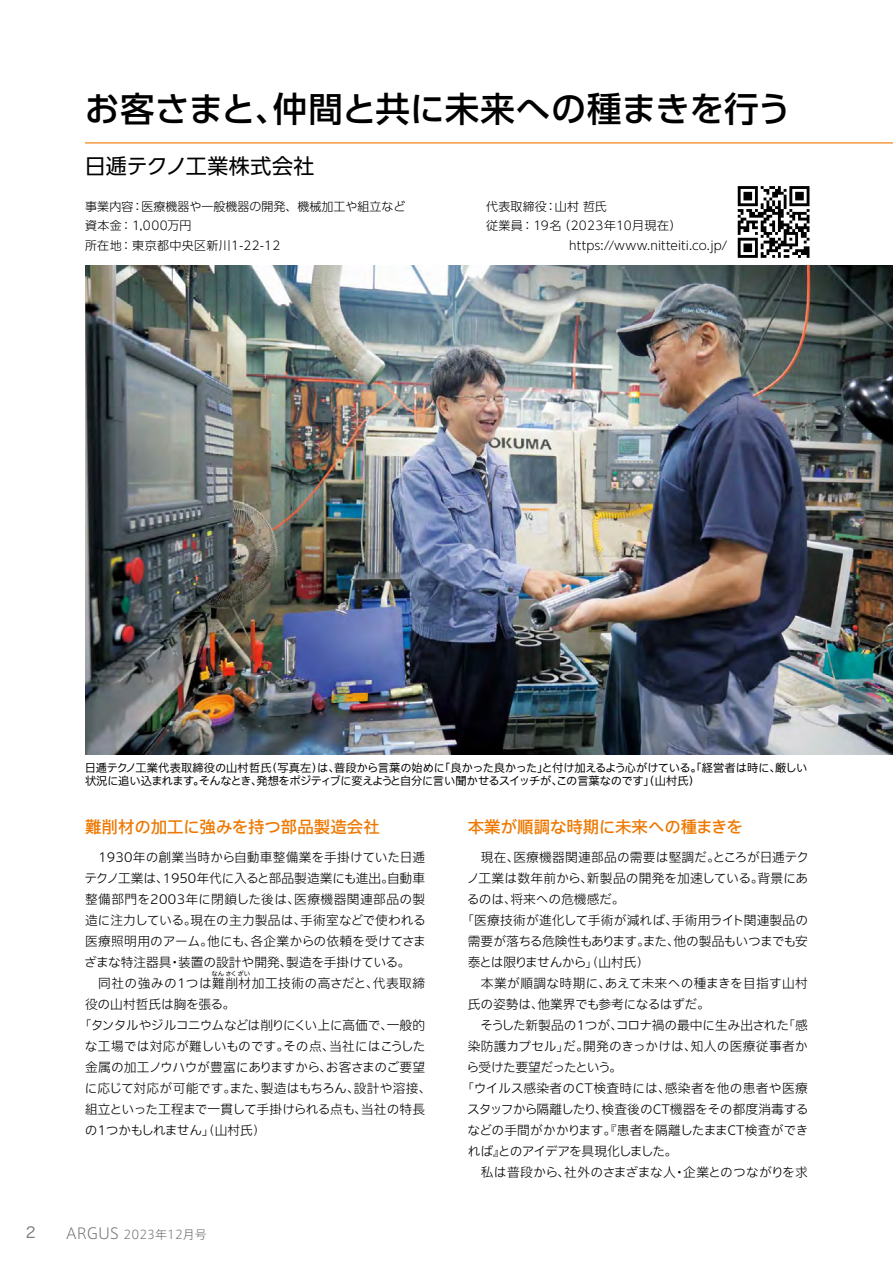
<style>
.page{position:relative;width:893px;height:1263px;background:#fff}
.page>*{position:absolute;margin:0;border:0;box-sizing:border-box;transform-origin:0 0}
.t1{font:500 34.5px "UD Shin Go Pro";letter-spacing:.005em;color:#000}
.t2{font:21px "UD Shin Go Pro";letter-spacing:.015em;color:#000}
.t3{font:500 16.5px "Iwa UCDA Goth Std";color:#ee7800}
.t4{font:15px "Hira Kaku Pro W3";color:#727171}
.t5{font:300 12.75px "Iwa UCDA Goth Std";color:#000}
.t6{font:300 12.75px "Iwa UCDA Goth Std";letter-spacing:-.06em;color:#000}
.t7{font:300 12.75px "Iwa UCDA Goth Std";letter-spacing:-.035em;color:#000}
.t8{font:300 12.75px "Iwa UCDA Goth Std";letter-spacing:.02em;color:#000}
.t9{font:300 12.75px "Iwa UCDA Goth Std";letter-spacing:-.04em;color:#000}
.t10{font:300 12.75px "Iwa UCDA Goth Std";letter-spacing:.025em;color:#000}
.t11{font:300 12.75px "Iwa UCDA Goth Std";letter-spacing:.035em;color:#000}
.t12{font:300 12.75px "Iwa UCDA Goth Std";letter-spacing:.03em;color:#000}
.t13{font:300 12.75px "Iwa UCDA Goth Std";letter-spacing:-.08em;color:#000}
.t14{font:300 12.75px "Iwa UCDA Goth Std";letter-spacing:-.02em;color:#000}
.t15{font:300 12px/19.5px "UD Shin Go Pro";letter-spacing:.005em;color:#000}
.t16{font:12px "Axis Basic Std N L";color:#727171}
.t17{font:100 11.25px/13.5px "Iwa UCDA Goth Std";letter-spacing:-.02em;color:#000}
.t18{font:100 6.45px "Iwa UCDA Goth Std";color:#000}
.s1{font-size:15px}
</style>
<div class="page">
<hr style="left:85px;top:143px;width:808px;height:1px;background:#ee7800">
<img style="left:85px;top:266px;width:808px;height:489px">
<svg style="left:738px;top:186px;width:71px;height:72px"></svg>
<h1 class="t1" style="left:85px;top:81px;width:708px">お客さまと、仲間と共に未来への種まきを行う</h1>
<h2 class="t2" style="left:85px;top:149px;width:231px">日逓テクノ工業株式会社</h2>
<p class="t15" style="left:85px;top:196px;width:322px">事業内容：医療機器や一般機器の開発、機械加工や組立など資本金：1,000万円<br>所在地：東京都中央区新川1-22-12</p>
<p class="t15" style="left:486px;top:196px;width:197px">代表取締役：山村 哲氏<br>従業員：19名（2023年10月現在）</p>
<p class="t15" style="left:569px;top:235px;width:160px">https://www.nitteiti.co.jp/</p>
<p class="t17" style="left:85px;top:760px;width:724px">日逓テクノ工業代表取締役の山村哲氏（写真左）は、普段から言葉の始めに「良かった良かった」と付け加えるよう心がけている。「経営者は時に、厳しい状況に追い込まれます。そんなとき、発想をポジティブに変えようと自分に言い聞かせるスイッチが、この言葉なのです」（山村氏）</p>
<p class="t3" style="left:85px;top:814px;width:296px">難削材の加工に強みを持つ部品製造会社</p>
<p class="t3" style="left:468px;top:814px;width:277px">本業が順調な時期に未来への種まきを</p>
<p class="t8" style="left:98px;top:848px;width:329px">1930年の創業当時から自動車整備業を手掛けていた日逓</p>
<p class="t5" style="left:85px;top:869px;width:342px">テクノ工業は、1950年代に入ると部品製造業にも進出。自動車</p>
<p class="t11" style="left:85px;top:890px;width:342px">整備部門を2003年に閉鎖した後は、医療機器関連部品の製</p>
<p class="t5" style="left:85px;top:911px;width:342px">造に注力している。現在の主力製品は、手術室などで使われる</p>
<p class="t5" style="left:85px;top:932px;width:342px">医療照明用のアーム。他にも、各企業からの依頼を受けてさま</p>
<p class="t5" style="left:84px;top:953px;width:327px">ざまな特注器具・装置の設計や開発、製造を手掛けている。</p>
<p class="t12" style="left:85px;top:974px;width:342px">　同社の強みの1つは難削材加工技術の高さだと、代表取締</p>
<p class="t5" style="left:85px;top:995px;width:152px">役の山村哲氏は胸を張る。</p>
<p class="t9" style="left:79px;top:1016px;width:348px">「タンタルやジルコニウムなどは削りにくい上に高価で、一般的</p>
<p class="t5" style="left:85px;top:1037px;width:342px">な工場では対応が難しいものです。その点、当社にはこうした</p>
<p class="t7" style="left:85px;top:1058px;width:342px">金属の加工ノウハウが豊富にありますから、お客さまのご要望</p>
<p class="t5" style="left:85px;top:1079px;width:348px">に応じて対応が可能です。また、製造はもちろん、設計や溶接、</p>
<p class="t7" style="left:85px;top:1100px;width:342px">組立といった工程まで一貫して手掛けられる点も、当社の特長</p>
<p class="t14" style="left:85px;top:1121px;width:182px">の1つかもしれません」（山村氏）</p>
<p class="t18" style="left:212px;top:969px;width:40px">なんさくざい</p>
<p class="t4" style="left:26px;top:1219px;width:11px">2</p>
<p class="t16" style="left:66px;top:1225px;width:142px"><span class="s1">ARGUS</span> 2023年12月号</p>
<p class="t5" style="left:468px;top:848px;width:343px">　現在、医療機器関連部品の需要は堅調だ。ところが日逓テク</p>
<p class="t5" style="left:467px;top:869px;width:343px">ノ工業は数年前から、新製品の開発を加速している。背景にあ</p>
<p class="t5" style="left:467px;top:890px;width:159px">るのは、将来への危機感だ。</p>
<p class="t5" style="left:462px;top:911px;width:348px">「医療技術が進化して手術が減れば、手術用ライト関連製品の</p>
<p class="t6" style="left:468px;top:932px;width:342px">需要が落ちる危険性もあります。また、他の製品もいつまでも安</p>
<p class="t6" style="left:468px;top:953px;width:183px">泰とは限りませんから」（山村氏）</p>
<p class="t8" style="left:468px;top:974px;width:342px">　本業が順調な時期に、あえて未来への種まきを目指す山村</p>
<p class="t5" style="left:468px;top:995px;width:244px">氏の姿勢は、他業界でも参考になるはずだ。</p>
<p class="t5" style="left:468px;top:1016px;width:342px">　そうした新製品の1つが、コロナ禍の最中に生み出された「感</p>
<p class="t5" style="left:468px;top:1037px;width:342px">染防護カプセル」だ。開発のきっかけは、知人の医療従事者か</p>
<p class="t6" style="left:467px;top:1058px;width:157px">ら受けた要望だったという。</p>
<p class="t10" style="left:462px;top:1079px;width:348px">「ウイルス感染者のCT検査時には、感染者を他の患者や医療</p>
<p class="t5" style="left:467px;top:1100px;width:343px">スタッフから隔離したり、検査後のCT機器をその都度消毒する</p>
<p class="t5" style="left:468px;top:1121px;width:342px">などの手間がかかります。『患者を隔離したままCT検査ができ</p>
<p class="t13" style="left:468px;top:1142px;width:211px">れば』とのアイデアを具現化しました。</p>
<p class="t5" style="left:468px;top:1163px;width:342px">　私は普段から、社外のさまざまな人・企業とのつながりを求</p>
</div>
